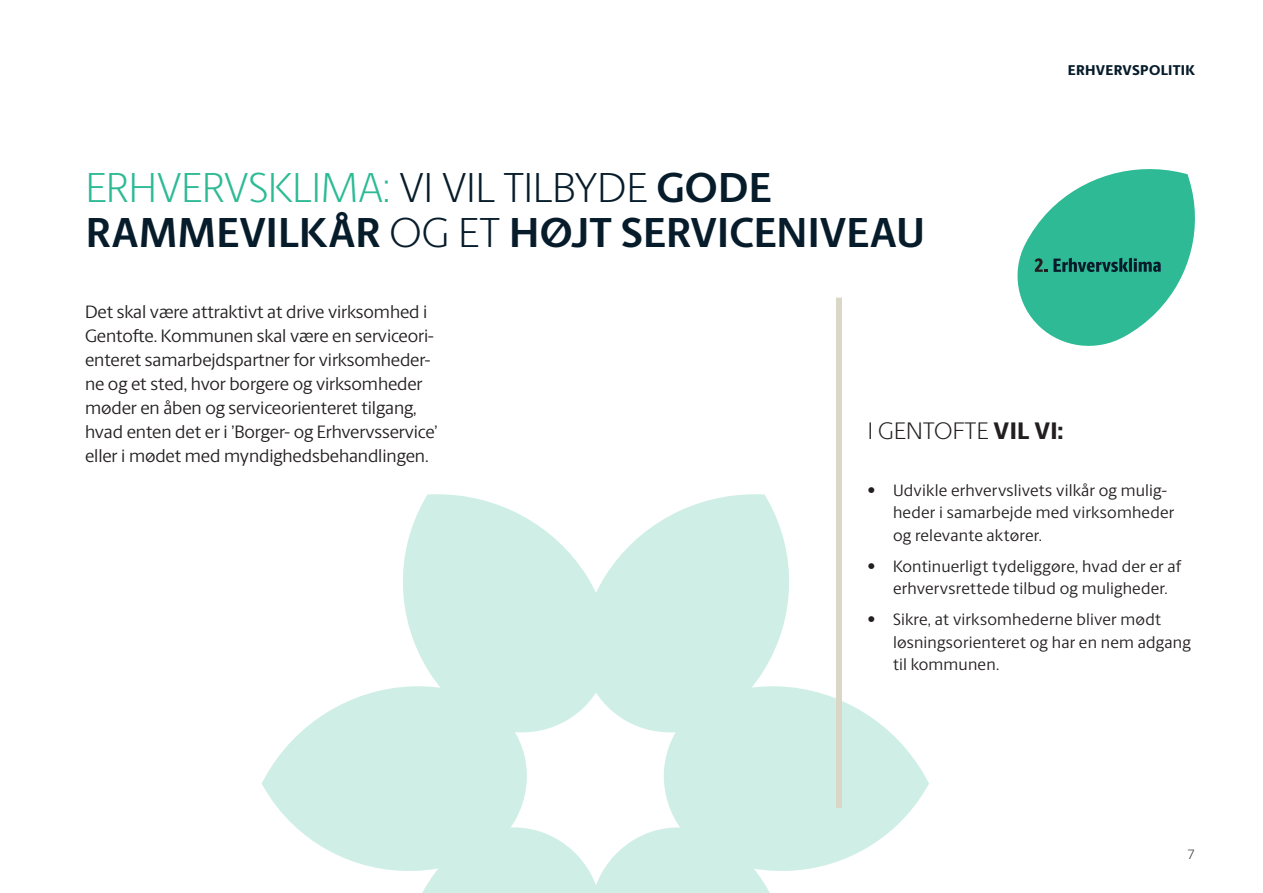
<style>
.page{position:relative;width:1263px;height:893px;background:#fff}
.page>*{position:absolute;margin:0;border:0;box-sizing:border-box;transform-origin:0 0}
.t1{font:700 42px/45px "Berlingske Sans";letter-spacing:.005em;color:#071c2b}
.t2{font:300 24px "Berlingske Sans";letter-spacing:.01em;color:#231f20}
.t3{font:18px/24px "Berlingske Sans";letter-spacing:-.005em;color:#231f20}
.t4{font:16.5px/22.5px "Berlingske Sans";letter-spacing:.01em;color:#231f20}
.t5{font:800 14.25px "Berlingske Sans";letter-spacing:.02em;color:#071c2b}
.t6{font:300 13.5px "Berlingske Sans";color:#231f20}
.s1{font-weight:300;color:#2dba95}
.s2{font-weight:300}
.s3{font-weight:800}
</style>
<div class="page">
<svg style="left:664px;top:688px;width:264px;height:182px;fill:#cfefe6"></svg>
<svg style="left:261px;top:688px;width:266px;height:182px;fill:#cfefe6"></svg>
<svg style="left:617px;top:494px;width:181px;height:246px;fill:#cfefe6"></svg>
<svg style="left:394px;top:494px;width:223px;height:246px;fill:#cfefe6"></svg>
<svg style="left:393px;top:819px;width:406px;height:74px"></svg>
<div style="left:836px;top:298px;width:6px;height:510px;background:#dad7c6"></div>
<svg style="left:1017px;top:169px;width:178px;height:177px"></svg>
<h1 class="t1" style="left:86px;top:164px;width:841px"><span class="s1">ERHVERVSKLIMA:</span> <span class="s2">VI VIL TILBYDE</span> GODE<br>RAMMEVILKÅR <span class="s2">OG ET</span> HØJT SERVICENIVEAU</h1>
<p class="t5" style="left:1068px;top:60px;width:129px">ERHVERVSPOLITIK</p>
<p class="t3" style="left:85px;top:299px;width:354px">Det skal være attraktivt at drive virksomhed i Gentofte. Kommunen skal være en serviceori&shy;enteret samarbejdspartner for virksomheder&shy;ne og et sted, hvor borgere og virksomheder møder en åben og serviceorienteret tilgang, hvad enten det er i ’Borger- og Erhvervsservice’ eller i mødet med myndighedsbehandlingen.</p>
<h2 class="t2" style="left:868px;top:415px;width:197px">I GENTOFTE <span class="s3">VIL VI:</span></h2>
<p class="t4" style="left:893px;top:478px;width:283px;text-indent:-26px">• Udvikle erhvervslivets vilkår og mulig&shy;heder i samarbejde med virksomheder og relevante aktører.</p>
<p class="t4" style="left:893px;top:554px;width:289px;text-indent:-26px">• Kontinuerligt tydeliggøre, hvad der er af erhvervsrettede tilbud og muligheder.</p>
<p class="t4" style="left:893px;top:608px;width:299px;text-indent:-26px">• Sikre, at virksomhederne bliver mødt løsningsorienteret og har en nem adgang til kommunen.</p>
<p class="t6" style="left:1187px;top:845px;width:9px">7</p>
</div>
